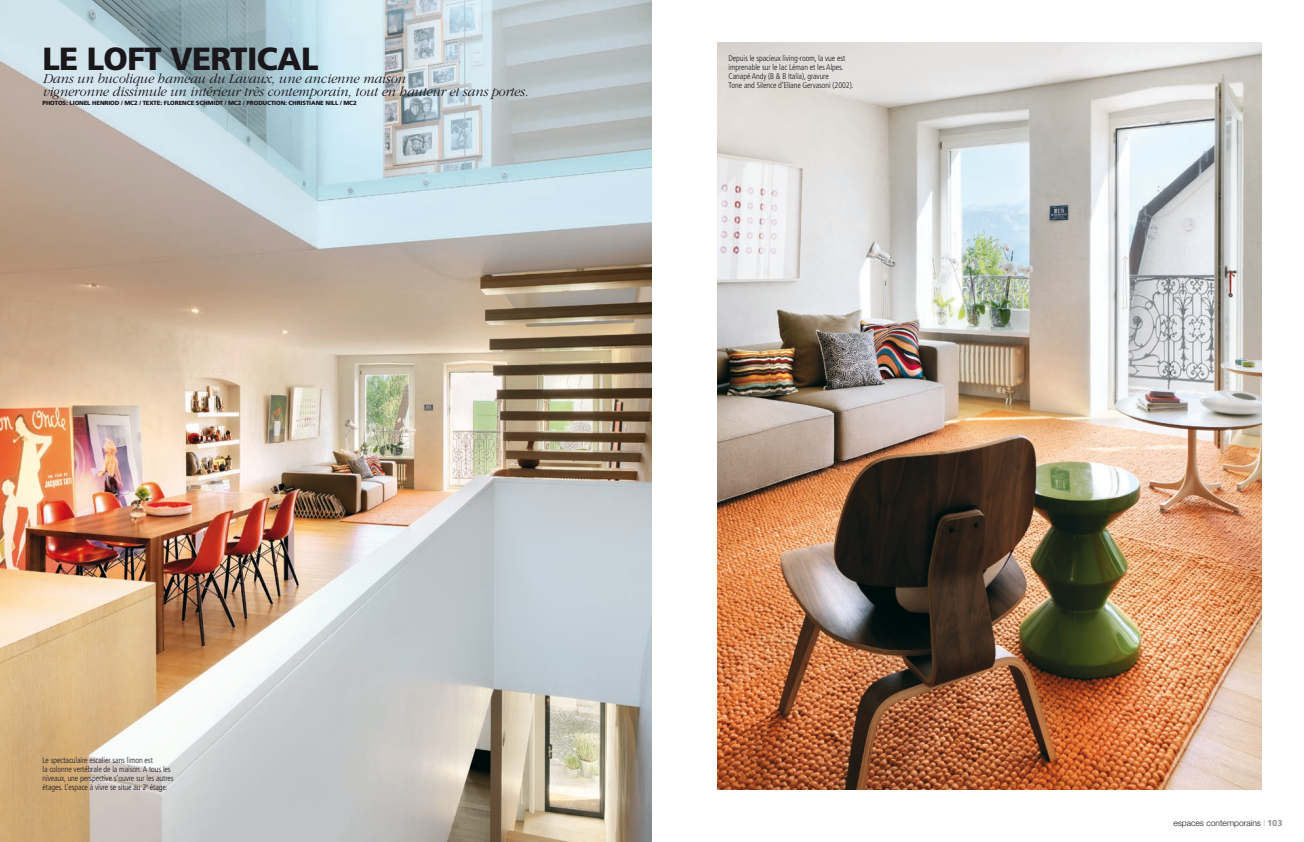
<style>
.page{position:relative;width:1304px;height:842px;background:#fff}
.page>*{position:absolute;margin:0;border:0;box-sizing:border-box;transform-origin:0 0}
.t1{font:900 32px "Frutiger";letter-spacing:-.02em;color:#1a171c}
.t2{font:italic 300 14px/13.3px "Garamond";letter-spacing:-.01em;color:#1a171c}
.t3{font:300 8.5px "Helvetica Neue";color:#1a171c}
.t4{font:300 condensed 8.2px/9px "Frutiger";letter-spacing:-.01em;color:#1a171c}
.t5{font:900 6px "Frutiger";letter-spacing:-.02em;color:#1a171c}
.s1{font-weight:200}
.s2{font-family:"Frutiger";font-weight:900;color:#9d9ea0}
</style>
<div class="page">
<img style="left:717px;top:43px;width:544px;height:746px">
<img style="left:0;top:0;width:652px;height:842px">
<h1 class="t1" style="left:43px;top:39px;width:275px">LE LOFT VERTICAL</h1>
<h2 class="t2" style="left:43px;top:72px;width:487px">Dans un bucolique hameau du Lavaux, une ancienne maison<br>vigneronne dissimule un intérieur très contemporain, tout en hauteur et sans portes.</h2>
<p class="t5" style="left:43px;top:99px;width:316px">PHOTOS: LIONEL HENRIOD / MC2 / TEXTE: FLORENCE SCHMIDT / MC2 / PRODUCTION: CHRISTIANE NILL / MC2</p>
<p class="t4" style="left:729px;top:53px;width:127px">Depuis le spacieux living-room, la vue est imprenable sur le lac Léman et les Alpes.<br>Canapé Andy (B &amp; B Italia), gravure<br>Tone and Silence d’Eliane Gervasoni (2002).</p>
<p class="t4" style="left:43px;top:755px;width:133px">Le spectaculaire escalier sans limon est<br>la colonne vertébrale de la maison. A tous les niveaux, une perspective s’ouvre sur les autres étages. L’espace à vivre se situe au 2<sup>e</sup> étage.</p>
<p class="t3" style="left:1173px;top:817px;width:111px">espaces contemporains <span class="s1">I</span> <span class="s2">103</span></p>
</div>
